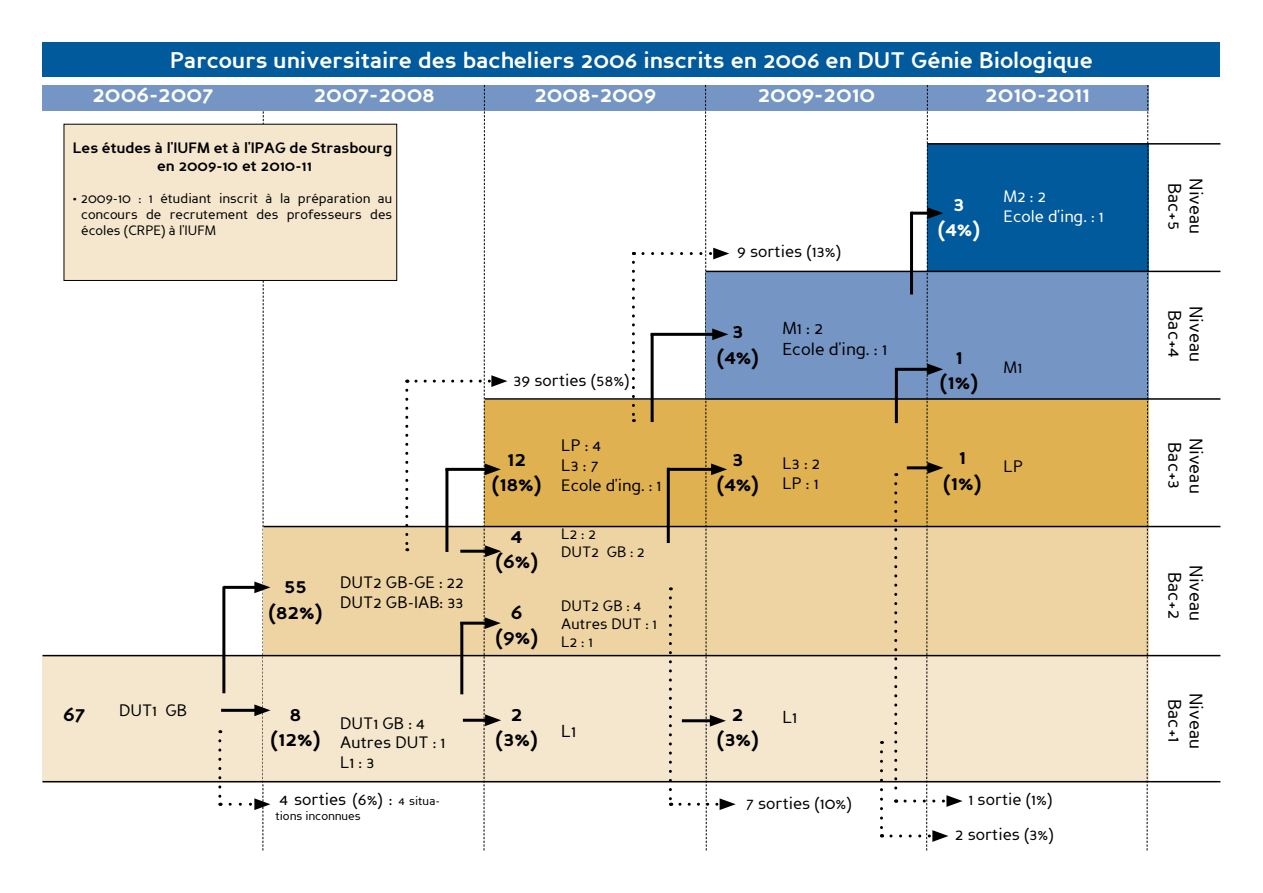
<style>
.page{position:relative;width:1263px;height:893px;background:#fff}
.page>*{position:absolute;margin:0;border:0;box-sizing:border-box;transform-origin:0 0}
.t1{font:700 22.5px "Perspective Sans";color:#fff}
.t2{font:700 21px/25.2px "Perspective Sans";color:#000;text-align:center}
.t3{font:700 21px/25.2px "Perspective Sans";color:#fff;text-align:center}
.t4{font:18px/21.6px "Perspective Sans";color:#000;text-align:center}
.t5{font:17.25px/20.7px "Perspective Sans";color:#000}
.t6{font:16.5px/19.8px "Perspective Sans";color:#000}
.t7{font:16.5px/19.8px "Perspective Sans";color:#fff}
.t8{font:700 15px/18px "Perspective Sans";color:#000;text-align:center}
.t9{font:15px/18px "Perspective Sans";color:#000}
.t10{font:13.5px/16.2px "Perspective Sans";color:#000;text-align:justify}
.t11{font:12px "Perspective Sans";color:#000}
.s1{font-size:12px}
</style>
<div class="page">
<div style="left:43px;top:655px;width:221px;height:127px;background:#f5e7cd"></div>
<div style="left:485px;top:400px;width:221px;height:127px;background:#dfb151"></div>
<div style="left:264px;top:655px;width:221px;height:127px;background:#f5e7cd"></div>
<div style="left:927px;top:145px;width:221px;height:127px;background:#005a9c"></div>
<div style="left:927px;top:272px;width:221px;height:128px;background:#7596c5"></div>
<div style="left:706px;top:272px;width:221px;height:128px;background:#7596c5"></div>
<div style="left:706px;top:400px;width:221px;height:127px;background:#dfb151"></div>
<div style="left:927px;top:400px;width:221px;height:127px;background:#dfb151"></div>
<div style="left:264px;top:527px;width:221px;height:128px;background:#eed4a2"></div>
<div style="left:485px;top:527px;width:221px;height:128px;background:#eed4a2"></div>
<div style="left:706px;top:527px;width:221px;height:128px;background:#eed4a2"></div>
<div style="left:927px;top:527px;width:221px;height:128px;background:#eed4a2"></div>
<div style="left:927px;top:655px;width:221px;height:127px;background:#f5e7cd"></div>
<div style="left:706px;top:655px;width:221px;height:127px;background:#f5e7cd"></div>
<div style="left:485px;top:655px;width:221px;height:127px;background:#f5e7cd"></div>
<div style="left:927px;top:85px;width:221px;height:26px;background:#7596c5"></div>
<div style="left:706px;top:85px;width:221px;height:26px;background:#7596c5"></div>
<div style="left:485px;top:85px;width:221px;height:26px;background:#7596c5"></div>
<div style="left:264px;top:85px;width:221px;height:26px;background:#7596c5"></div>
<div style="left:43px;top:85px;width:221px;height:26px;background:#7596c5"></div>
<div style="left:43px;top:43px;width:1177px;height:34px;background:#005a9c"></div>
<hr style="left:43px;top:655px;width:1177px;height:1px;background:#000">
<hr style="left:485px;top:398px;width:735px;height:2px;background:#000">
<hr style="left:927px;top:143px;width:293px;height:2px;background:#000">
<hr style="left:706px;top:271px;width:514px;height:1px;background:#000">
<hr style="left:264px;top:526px;width:956px;height:1px;background:#000">
<svg style="left:1146px;top:85px;width:2px;height:766px"></svg>
<hr style="left:43px;top:781px;width:1177px;height:1px;background:#000">
<hr style="left:223px;top:709px;width:37px;height:3px;background:#000">
<hr style="left:225px;top:586px;width:35px;height:3px;background:#000">
<svg style="left:230px;top:111px;width:40px;height:739px"></svg>
<svg style="left:416px;top:85px;width:91px;height:765px"></svg>
<hr style="left:222px;top:587px;width:3px;height:106px;background:#000">
<svg style="left:218px;top:741px;width:3px;height:65px"></svg>
<hr style="left:445px;top:468px;width:3px;height:84px;background:#000">
<svg style="left:405px;top:390px;width:3px;height:161px"></svg>
<hr style="left:460px;top:622px;width:3px;height:72px;background:#000">
<svg style="left:632px;top:262px;width:3px;height:160px"></svg>
<div style="left:64px;top:124px;width:333px;height:156px;background:#f5e7cd"></div>
<div style="left:64px;top:124px;width:333px;height:157px;border:1px solid #000"></div>
<svg style="left:643px;top:85px;width:93px;height:766px"></svg>
<svg style="left:880px;top:752px;width:3px;height:85px"></svg>
<svg style="left:891px;top:85px;width:71px;height:766px"></svg>
<h1 class="t1" style="left:170px;top:47px;width:924px">Parcours universitaire des bacheliers 2006 inscrits en 2006 en DUT Génie Biologique</h1>
<h1 class="t1" style="left:92px;top:81px;width:123px">2006-2007</h1>
<h1 class="t1" style="left:314px;top:81px;width:122px">2007-2008</h1>
<h1 class="t1" style="left:534px;top:81px;width:123px">2008-2009</h1>
<h1 class="t1" style="left:758px;top:81px;width:119px">2009-2010</h1>
<h1 class="t1" style="left:985px;top:81px;width:106px">2010-2011</h1>
<p class="t8" style="left:73px;top:138px;width:321px">Les études à l'IUFM et à l'IPAG de Strasbourg en 2009-10 et 2010-11</p>
<p class="t10" style="left:81px;top:190px;width:313px;text-indent:-9px">• 2009-10 : 1 étudiant inscrit à la préparation au concours de recrutement des professeurs des écoles (CRPE) à l'IUFM</p>
<p class="t2" style="left:63px;top:701px;width:24px">67</p>
<p class="t6" style="left:119px;top:700px;width:70px">DUT1 GB</p>
<p class="t2" style="left:269px;top:574px;width:55px">55 (82%)</p>
<p class="t6" style="left:340px;top:573px;width:125px">DUT2 GB-GE : 22<br>DUT2 GB-IAB: 33</p>
<p class="t2" style="left:271px;top:701px;width:51px">8 (12%)</p>
<p class="t6" style="left:340px;top:713px;width:107px">DUT1 GB : 4<br>Autres DUT : 1<br>L1 : 3</p>
<p class="t6" style="left:280px;top:790px;width:162px">4 sorties (6%) : <span class="s1">4 situa-</span></p>
<p class="t11" style="left:275px;top:808px;width:87px">tions inconnues</p>
<p class="t6" style="left:513px;top:370px;width:118px">39 sorties (58%)</p>
<p class="t2" style="left:492px;top:446px;width:51px">12 (18%)</p>
<p class="t2" style="left:495px;top:523px;width:44px">4 (6%)</p>
<p class="t2" style="left:495px;top:599px;width:44px">6 (9%)</p>
<p class="t6" style="left:561px;top:436px;width:102px">LP : 4<br>L3 : 7<br>Ecole d'ing. : 1</p>
<p class="t9" style="left:561px;top:525px;width:85px">L2 : 2<br>DUT2 GB : 2</p>
<p class="t9" style="left:561px;top:597px;width:97px">DUT2 GB : 4<br>Autres DUT : 1<br>L2 : 1</p>
<p class="t6" style="left:737px;top:242px;width:105px">9 sorties (13%)</p>
<p class="t2" style="left:717px;top:319px;width:44px">3 (4%)</p>
<p class="t5" style="left:782px;top:318px;width:106px">M1 : 2<br>Ecole d'ing. : 1</p>
<p class="t3" style="left:938px;top:191px;width:44px">3 (4%)</p>
<p class="t7" style="left:1003px;top:187px;width:102px">M2 : 2<br>Ecole d'ing. : 1</p>
<p class="t2" style="left:940px;top:344px;width:40px">1 (1%)</p>
<p class="t6" style="left:1003px;top:357px;width:20px">M1</p>
<p class="t2" style="left:717px;top:446px;width:44px">3 (4%)</p>
<p class="t2" style="left:943px;top:445px;width:40px">1 (1%)</p>
<p class="t6" style="left:782px;top:454px;width:39px">L3 : 2<br>LP : 1</p>
<p class="t6" style="left:1003px;top:456px;width:21px">LP</p>
<p class="t2" style="left:496px;top:701px;width:44px">2 (3%)</p>
<p class="t2" style="left:717px;top:701px;width:44px">2 (3%)</p>
<p class="t5" style="left:561px;top:721px;width:16px">L1</p>
<p class="t5" style="left:782px;top:707px;width:16px">L1</p>
<p class="t6" style="left:746px;top:793px;width:107px">7 sorties (10%)</p>
<p class="t6" style="left:955px;top:783px;width:100px;line-height:34px;text-align:right">1 sortie (1%)<br>2 sorties (3%)</p>
<p class="t4" style="left:1185px;top:182px;width:49px;rotate:90deg">Bac+5</p>
<p class="t4" style="left:1207px;top:178px;width:58px;rotate:90deg">Niveau</p>
<p class="t4" style="left:1185px;top:310px;width:49px;rotate:90deg">Bac+4</p>
<p class="t4" style="left:1207px;top:306px;width:58px;rotate:90deg">Niveau</p>
<p class="t4" style="left:1185px;top:442px;width:48px;rotate:90deg">Bac+3</p>
<p class="t4" style="left:1207px;top:437px;width:58px;rotate:90deg">Niveau</p>
<p class="t4" style="left:1185px;top:572px;width:49px;rotate:90deg">Bac+2</p>
<p class="t4" style="left:1207px;top:565px;width:58px;rotate:90deg">Niveau</p>
<p class="t4" style="left:1207px;top:693px;width:58px;rotate:90deg">Niveau<br>Bac+1</p>
</div>
